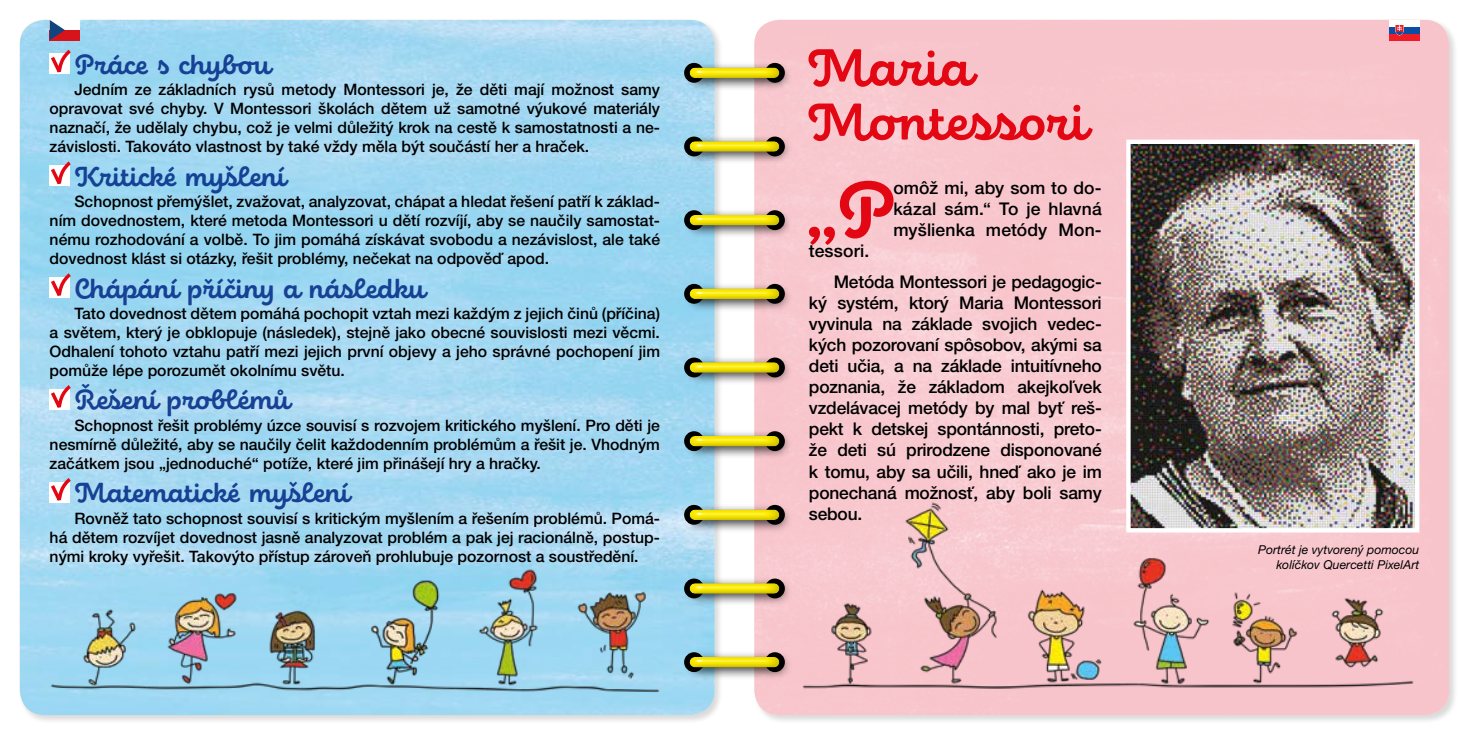
<style>
.page{position:relative;width:1469px;height:735px;background:#fff}
.page>*{position:absolute;margin:0;border:0;box-sizing:border-box;transform-origin:0 0}
.t1{font:700 78.58px "Eldwin Script";color:#e30613}
.t2{font:700 52.5px/54.2px "Eldwin Script";color:#e30613;scale:.96 1}
.t3{font:700 28px "Eldwin Script";color:#164194;scale:.95 1}
.t4{font:500 17.5px/21px "Helvetica Neue LT Pro";letter-spacing:-.01em;color:#000;text-align:justify}
.t5{font:500 15.75px/18.9px "Helvetica Neue LT Pro";color:#000;text-align:justify}
.t6{font:italic 12.25px/15.8px "Helvetica Neue LT Pro";color:#000;text-align:right}
</style>
<div class="page">
<div style="left:752px;top:18px;width:706px;height:705px;background:#000;opacity:.3"></div>
<img style="left:754px;top:20px;width:695px;height:694px">
<img style="left:796px;top:496px;width:623px;height:197px">
<img style="left:1131px;top:144px;width:283px;height:383px">
<div style="left:1126px;top:139px;width:293px;height:393px;border:4px solid #fff"></div>
<div style="left:18px;top:18px;width:705px;height:705px;background:#000;opacity:.3"></div>
<img style="left:20px;top:20px;width:694px;height:694px">
<div style="left:684px;top:282px;width:107px;height:30px;background:#000;opacity:.75"></div>
<div style="left:688px;top:286px;width:93px;height:14px;background:#000;opacity:.75"></div>
<div style="left:684px;top:650px;width:107px;height:30px;background:#000;opacity:.75"></div>
<div style="left:688px;top:654px;width:93px;height:14px;background:#000;opacity:.75"></div>
<div style="left:684px;top:356px;width:107px;height:29px;background:#000;opacity:.75"></div>
<div style="left:688px;top:360px;width:93px;height:14px;background:#000;opacity:.75"></div>
<div style="left:684px;top:61px;width:107px;height:30px;background:#000;opacity:.75"></div>
<div style="left:688px;top:65px;width:93px;height:14px;background:#000;opacity:.75"></div>
<div style="left:684px;top:429px;width:107px;height:30px;background:#000;opacity:.75"></div>
<div style="left:688px;top:433px;width:93px;height:14px;background:#000;opacity:.75"></div>
<div style="left:684px;top:135px;width:107px;height:30px;background:#000;opacity:.75"></div>
<div style="left:688px;top:139px;width:93px;height:14px;background:#000;opacity:.75"></div>
<div style="left:684px;top:503px;width:107px;height:29px;background:#000;opacity:.75"></div>
<div style="left:688px;top:507px;width:93px;height:14px;background:#000;opacity:.75"></div>
<div style="left:684px;top:209px;width:107px;height:29px;background:#000;opacity:.75"></div>
<div style="left:688px;top:212px;width:93px;height:14px;background:#000;opacity:.75"></div>
<div style="left:684px;top:576px;width:107px;height:30px;background:#000;opacity:.75"></div>
<div style="left:688px;top:580px;width:93px;height:14px;background:#000;opacity:.75"></div>
<svg style="left:48px;top:48px;width:25px;height:39px"></svg>
<svg style="left:48px;top:159px;width:25px;height:39px"></svg>
<svg style="left:48px;top:271px;width:25px;height:39px"></svg>
<svg style="left:48px;top:383px;width:25px;height:39px"></svg>
<svg style="left:48px;top:475px;width:25px;height:40px"></svg>
<img style="left:44px;top:563px;width:621px;height:134px">
<div style="left:50px;top:20px;width:30px;height:20px;background:#d6141a"></div>
<div style="left:50px;top:20px;width:30px;height:10px;background:#fff"></div>
<svg style="left:50px;top:20px;width:15px;height:20px"></svg>
<div style="left:1388px;top:20px;width:31px;height:20px;background:#ed1c26"></div>
<div style="left:1388px;top:20px;width:31px;height:13px;background:#0a4fa3"></div>
<div style="left:1388px;top:20px;width:31px;height:7px;background:#fff"></div>
<svg style="left:1394px;top:25px;width:9px;height:11px"></svg>
<h3 class="t3" style="left:76px;top:49px;width:206px">Práce s chybou</h3>
<p class="t5" style="left:50px;top:80px;width:612px;text-indent:25px">Jedním ze základních rysů metody Montessori je, že děti mají možnost samy opravovat své chyby. V Montessori školách dětem už samotné výukové materiály naznačí, že udělaly chybu, což je velmi důležitý krok na cestě k samostatnosti a ne&shy;závislosti. Takováto vlastnost by také vždy měla být součástí her a hraček.</p>
<h3 class="t3" style="left:76px;top:160px;width:223px">Kritické myšlení</h3>
<p class="t5" style="left:50px;top:192px;width:612px;text-indent:25px">Schopnost přemýšlet, zvažovat, analyzovat, chápat a hledat řešení patří k základ&shy;ním dovednostem, které metoda Montessori u dětí rozvíjí, aby se naučily samostat&shy;nému rozhodování a volbě. To jim pomáhá získávat svobodu a nezávislost, ale také dovednost klást si otázky, řešit problémy, nečekat na odpověď apod.</p>
<h3 class="t3" style="left:76px;top:272px;width:369px">Chápání příčiny a následku</h3>
<p class="t5" style="left:50px;top:303px;width:612px;text-indent:25px">Tato dovednost dětem pomáhá pochopit vztah mezi každým z jejich činů (příčina) a světem, který je obklopuje (následek), stejně jako obecné souvislosti mezi věcmi.<br>Odhalení tohoto vztahu patří mezi jejich první objevy a jeho správné pochopení jim pomůže lépe porozumět okolnímu světu.</p>
<h3 class="t3" style="left:76px;top:384px;width:227px">Řešení problémů</h3>
<p class="t5" style="left:50px;top:415px;width:612px;text-indent:25px">Schopnost řešit problémy úzce souvisí s rozvojem kritického myšlení. Pro děti je nesmírně důležité, aby se naučily čelit každodenním problémům a řešit je. Vhodným začátkem jsou „jednoduché“ potíže, které jim přinášejí hry a hračky.</p>
<h3 class="t3" style="left:76px;top:477px;width:290px">Matematické myšlení</h3>
<p class="t5" style="left:50px;top:508px;width:612px;text-indent:25px">Rovněž tato schopnost souvisí s kritickým myšlením a řešením problémů. Pomá&shy;há dětem rozvíjet dovednost jasně analyzovat problém a pak jej racionálně, postup&shy;nými kroky vyřešit. Takovýto přístup zároveň prohlubuje pozornost a soustředění.</p>
<h2 class="t2" style="left:809px;top:42px;width:291px">Maria<br>Montessori</h2>
<h1 class="t1" style="left:798px;top:165px;width:97px">„P</h1>
<p class="t4" style="left:893px;top:177px;width:210px">omôž mi, aby som to do&shy;kázal sám.“ To je hlavná myšlienka metódy Mon-</p>
<p class="t4" style="left:833px;top:235px;width:269px;line-height:31px;text-indent:-25px">tessori.<br>Metóda Montessori je pedagogic-</p>
<p class="t4" style="left:809px;top:292px;width:294px">ký systém, ktorý Maria Montessori vyvinula na základe svojich vedec&shy;kých pozorovaní spôsobov, akými sa deti učia, a na základe intuitívneho poznania, že základom akejkoľvek vzdelávacej metódy by mal byť reš&shy;pekt k detskej spontánnosti, preto&shy;že deti sú prirodzene disponované k tomu, aby sa učili, hneď ako je im ponechaná možnosť, aby boli samy sebou.</p>
<p class="t6" style="left:1258px;top:541px;width:163px">Portrét je vytvorený pomocou kolíčkov Quercetti PixelArt</p>
</div>
